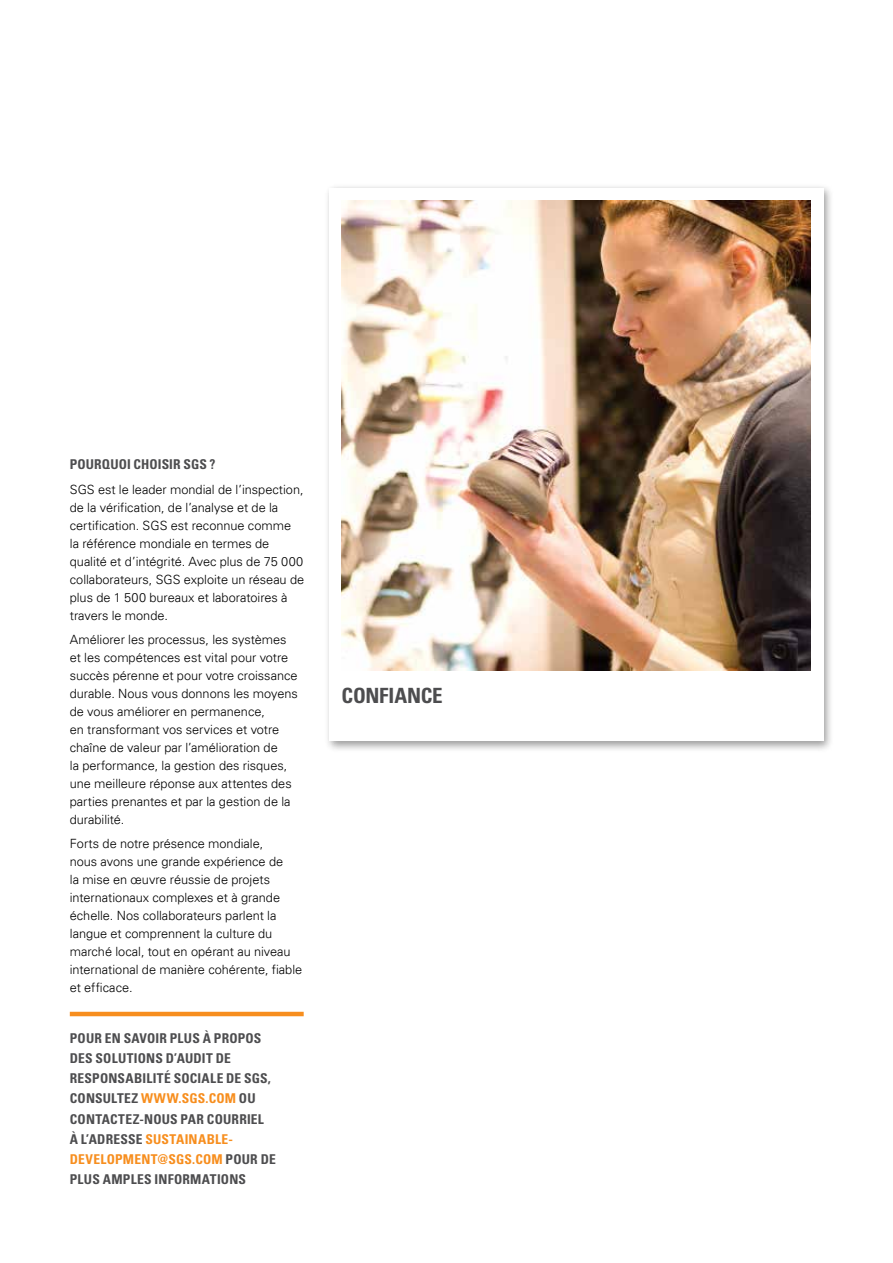
<style>
.page{position:relative;width:893px;height:1263px;background:#fff}
.page>*{position:absolute;margin:0;border:0;box-sizing:border-box;transform-origin:0 0}
.t1{font:700 condensed 21px "Univers LT";letter-spacing:-.015em;color:#4d4d4f}
.t2{font:700 condensed 13.5px "Univers LT";letter-spacing:.03em;color:#4d4d4f}
.t3{font:700 condensed 13.5px "Univers LT";letter-spacing:.03em;color:#f78e1e}
.t4{font:300 12.75px/18px "Univers LT";color:#000}
.s1{color:#4d4d4f}
</style>
<div class="page">
<div style="left:324px;top:183px;width:511px;height:569px;background:#000;opacity:.4"></div>
<div style="left:329px;top:188px;width:494px;height:553px;background:#fff"></div>
<img style="left:342px;top:201px;width:469px;height:469px">
<hr style="left:70px;top:1012px;width:234px;height:4px;background:#f78e1e">
<p class="t2" style="left:70px;top:456px;width:9px">POUR</p>
<p class="t2" style="left:102px;top:456px;width:16px">QUOI</p>
<p class="t2" style="left:134px;top:456px;width:8px">CHOISIR</p>
<p class="t2" style="left:183px;top:456px;width:34px">SGS ?</p>
<p class="t4" style="left:70px;top:481px;width:236px">SGS est le leader mondial de l’inspection, de la vérification, de l’analyse et de la certification. SGS est reconnue comme<br>la référence mondiale en termes de qualité et d’intégrité. Avec plus de 75 000 collaborateurs, SGS exploite un réseau de plus de 1 500 bureaux et laboratoires à travers le monde.</p>
<p class="t4" style="left:70px;top:631px;width:230px">Améliorer les processus, les systèmes et les compétences est vital pour votre succès pérenne et pour votre croissance durable. Nous vous donnons les moyens de vous améliorer en permanence,<br>en transformant vos services et votre chaîne de valeur par l’amélioration de<br>la performance, la gestion des risques, une meilleure réponse aux attentes des parties prenantes et par la gestion de la durabilité.</p>
<p class="t4" style="left:70px;top:835px;width:234px">Forts de notre présence mondiale,<br>nous avons une grande expérience de<br>la mise en œuvre réussie de projets internationaux complexes et à grande échelle. Nos collaborateurs parlent la langue et comprennent la culture du marché local, tout en opérant au niveau international de manière cohérente, fiable et efficace.</p>
<p class="t2" style="left:70px;top:1029px;width:9px">POUR</p>
<p class="t2" style="left:105px;top:1029px;width:27px">EN SAVOIR</p>
<p class="t2" style="left:170px;top:1029px;width:53px">PLUS À PROPOS</p>
<p class="t2" style="left:70px;top:1050px;width:9px">DES</p>
<p class="t2" style="left:96px;top:1050px;width:31px">SOLUTIONS</p>
<p class="t2" style="left:166px;top:1050px;width:20px">D’AUDIT</p>
<p class="t2" style="left:216px;top:1050px;width:8px">DE</p>
<p class="t2" style="left:70px;top:1070px;width:9px">RESPONSABI</p>
<p class="t2" style="left:146px;top:1070px;width:36px">LITÉ SOCIA</p>
<p class="t2" style="left:210px;top:1070px;width:62px">LE DE SGS,</p>
<p class="t2" style="left:70px;top:1090px;width:9px">CONSU</p>
<p class="t3" style="left:111px;top:1090px;width:107px"><span class="s1">LTEZ</span> WWW.SGS.COM</p>
<p class="t2" style="left:239px;top:1090px;width:9px">OU</p>
<p class="t2" style="left:70px;top:1110px;width:9px">CONTACTE</p>
<p class="t2" style="left:133px;top:1110px;width:21px">Z-NOUS</p>
<p class="t2" style="left:181px;top:1110px;width:9px">PAR</p>
<p class="t2" style="left:207px;top:1110px;width:9px">COURRIE</p>
<p class="t2" style="left:258px;top:1110px;width:7px">L</p>
<p class="t2" style="left:70px;top:1131px;width:28px">À L’ADRESSE</p>
<p class="t3" style="left:146px;top:1131px;width:9px">SUSTAINAB</p>
<p class="t3" style="left:215px;top:1131px;width:19px">LE-</p>
<p class="t3" style="left:70px;top:1151px;width:9px">DEVE</p>
<p class="t3" style="left:100px;top:1151px;width:16px">LOPMENT</p>
<p class="t3" style="left:158px;top:1151px;width:48px">@SGS.COM</p>
<p class="t2" style="left:226px;top:1151px;width:9px">POUR</p>
<p class="t2" style="left:261px;top:1151px;width:8px">DE</p>
<p class="t2" style="left:70px;top:1171px;width:43px">PLUS AMP</p>
<p class="t2" style="left:131px;top:1171px;width:53px">LES INFORMATIONS</p>
<h1 class="t1" style="left:342px;top:683px;width:103px">CONFIANCE</h1>
</div>
